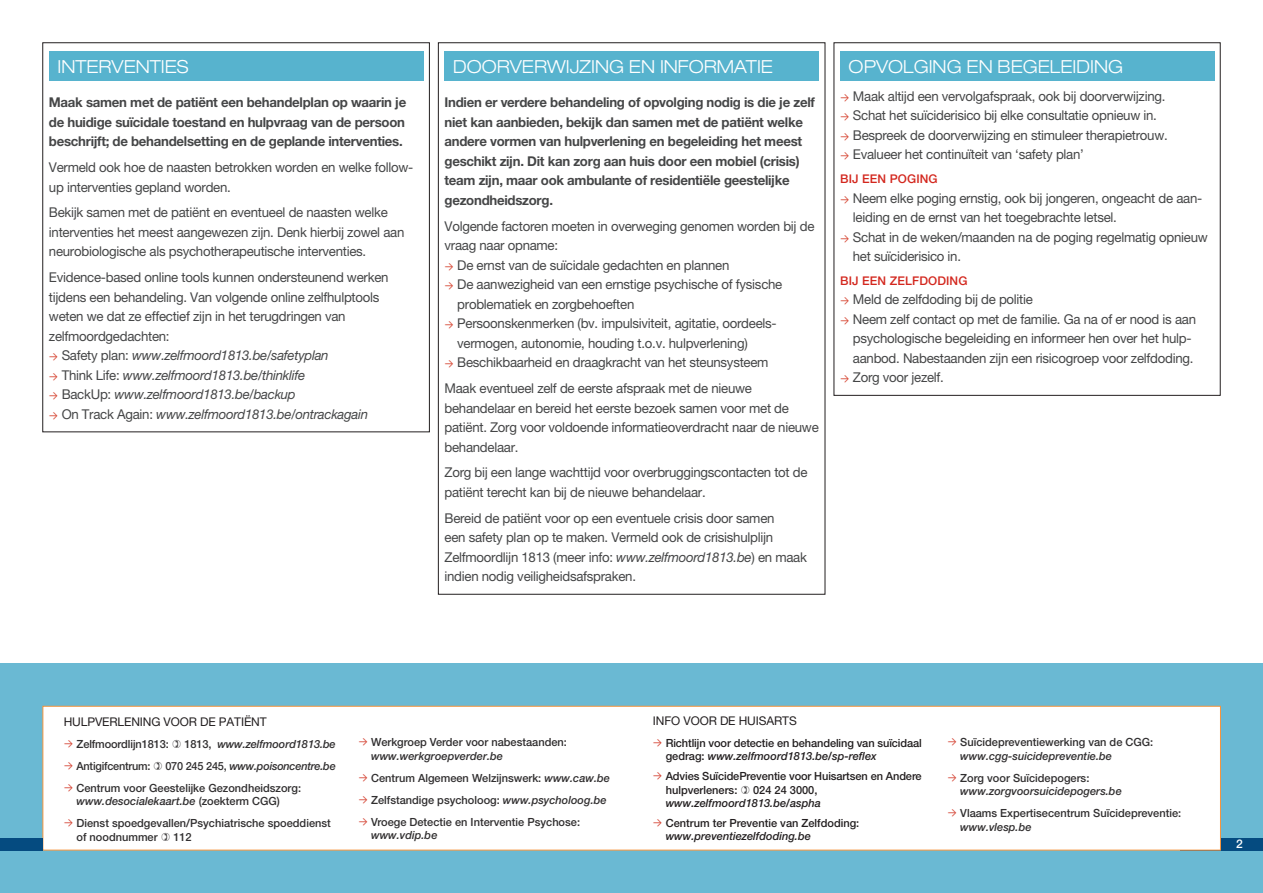
<style>
.page{position:relative;width:1263px;height:893px;background:#fff}
.page>*{position:absolute;margin:0;border:0;box-sizing:border-box;transform-origin:0 0}
.t1{font:300 expanded 18px "Helvetica Neue LT Pro";color:#fff}
.Body_roman{font:13.5px/19.5px "Helvetica Neue LT Pro";letter-spacing:-.02em;color:#454647}
.Body_vet{font:700 13.5px/19.5px "Helvetica Neue LT Pro";letter-spacing:-.02em;color:#454647;text-align:justify}
.t2{font:italic 13.5px "Helvetica Neue LT Pro";letter-spacing:-.02em;color:#454647}
.Fiche_TT3_rood{font:500 12px "Helvetica Neue LT Pro";letter-spacing:.01em;color:#d3271e}
.Legende_voor_adresse{font:12px "Helvetica Neue LT Pro";letter-spacing:-.01em;color:#231f20}
.Body_Techn_Fiche_ins{font:12px "Helvetica Neue LT Pro";letter-spacing:-.01em;color:#231f20}
.TT3{font:500 12px "Helvetica Neue LT Pro";color:#fff}
.Body_Techn_Fiche_ins-2{font:500 11.25px/13.5px "Helvetica Neue LT Pro";color:#312f30}
.Body_Techn_Fiche_ins-3{font:500 11.25px/13.5px "Helvetica Neue LT Pro";letter-spacing:-.01em;color:#231f20}
.Body_Techn_Fiche_ins-4{font:italic 500 11.25px/13.5px "Helvetica Neue LT Pro";letter-spacing:-.01em;color:#312f30}
.Body_Techn_Fiche_ins-5{font:italic 500 11.25px/13.5px "Helvetica Neue LT Pro";color:#231f20}
.Body_Techn_Fiche_ins-6{font:500 11.25px "Helvetica Neue LT Pro";letter-spacing:-.02em;color:#312f30}
.s1{font-family:"Calibri";font-style:normal;font-size:10.5px;color:#d64532}
.s2{font-style:normal}
.s3{font-family:"Calibri";font-size:10.5px;color:#d64532}
.s4{font-style:italic}
.s5{font-family:"Calibri";font-weight:400;font-size:10.5px;color:#d54636}
.s6{font-family:"Calibri";font-weight:400;font-style:normal;font-size:10.5px;color:#d54636}
</style>
<div class="page">
<div style="left:0;top:663px;width:1263px;height:230px;background:#6ab9d3"></div>
<div style="left:1180px;top:838px;width:83px;height:12px;background:#054b80"></div>
<div style="left:43px;top:706px;width:1178px;height:144px;background:#fff;border:1px solid #f7943c"></div>
<div style="left:49px;top:51px;width:374px;height:30px;background:#57b3ce"></div>
<div style="left:840px;top:51px;width:374px;height:30px;background:#57b3ce"></div>
<div style="left:444px;top:51px;width:375px;height:30px;background:#57b3ce"></div>
<div style="left:0;top:838px;width:43px;height:12px;background:#054b80"></div>
<p class="t1" style="left:57px;top:56px;width:133px">INTERVENTIES</p>
<p class="Body_vet" style="left:49px;top:92px;width:359px">Maak samen met de patiënt een behandelplan op waarin je de huidige suïcidale toestand en hulpvraag van de persoon beschrijft; de behandelsetting en de geplande interventies.</p>
<p class="Body_roman" style="left:49px;top:157px;width:366px">Vermeld ook hoe de naasten betrokken worden en welke follow&shy;up interventies gepland worden.</p>
<p class="Body_roman" style="left:49px;top:203px;width:357px">Bekijk samen met de patiënt en eventueel de naasten welke interventies het meest aangewezen zijn. Denk hierbij zowel aan neurobiologische als psychotherapeutische interventies.</p>
<p class="Body_roman" style="left:49px;top:268px;width:341px">Evidence-based online tools kunnen ondersteunend werken tijdens een behandeling. Van volgende online zelfhulptools weten we dat ze effectief zijn in het terugdringen van zelfmoordgedachten:</p>
<p class="t2" style="left:49px;top:347px;width:281px"><span class="s1">→</span> <span class="s2">Safety plan:</span> www.zelfmoord1813.be/safetyplan</p>
<p class="t2" style="left:49px;top:367px;width:258px"><span class="s1">→</span> <span class="s2">Think Life:</span> www.zelfmoord1813.be/thinklife</p>
<p class="t2" style="left:49px;top:386px;width:248px"><span class="s1">→</span> <span class="s2">BackUp:</span> www.zelfmoord1813.be/backup</p>
<p class="t2" style="left:49px;top:406px;width:321px"><span class="s1">→</span> <span class="s2">On Track Again:</span> www.zelfmoord1813.be/ontrackagain</p>
<p class="t1" style="left:453px;top:56px;width:321px">DOORVERWIJZING EN INFORMATIE</p>
<p class="Body_vet" style="left:444px;top:92px;width:372px;text-align:left">Indien er verdere behandeling of opvolging nodig is die je zelf niet kan aanbieden, bekijk dan samen met de patiënt welke andere vormen van hulpverlening en begeleiding het meest geschikt zijn. Dit kan zorg aan huis door een mobiel (crisis) team zijn, maar ook ambulante of residentiële geestelijke gezondheidszorg.</p>
<p class="Body_roman" style="left:444px;top:216px;width:371px">Volgende factoren moeten in overweging genomen worden bij de vraag naar opname:</p>
<p class="Body_roman" style="left:444px;top:255px;width:286px"><span class="s3">→</span> De ernst van de suïcidale gedachten en plannen</p>
<p class="Body_roman" style="left:457px;top:274px;width:327px;text-indent:-13px"><span class="s3">→</span> De aanwezigheid van een ernstige psychische of fysische problematiek en zorgbehoeften</p>
<p class="Body_roman" style="left:457px;top:313px;width:321px;text-indent:-13px"><span class="s3">→</span> Persoonskenmerken (bv. impulsiviteit, agitatie, oordeels&shy;vermogen, autonomie, houding t.o.v. hulpverlening)</p>
<p class="Body_roman" style="left:444px;top:352px;width:325px"><span class="s3">→</span> Beschikbaarheid en draagkracht van het steunsysteem</p>
<p class="Body_roman" style="left:444px;top:378px;width:376px">Maak eventueel zelf de eerste afspraak met de nieuwe behandelaar en bereid het eerste bezoek samen voor met de patiënt. Zorg voor voldoende informatieoverdracht naar de nieuwe behandelaar.</p>
<p class="Body_roman" style="left:444px;top:463px;width:365px">Zorg bij een lange wachttijd voor overbruggingscontacten tot de patiënt terecht kan bij de nieuwe behandelaar.</p>
<p class="Body_roman" style="left:444px;top:508px;width:364px">Bereid de patiënt voor op een eventuele crisis door samen<br>een safety plan op te maken. Vermeld ook de crisishulplijn Zelfmoordlijn 1813 (meer info: <span class="s4">www.zelfmoord1813.be</span>) en maak indien nodig veiligheidsafspraken.</p>
<p class="t1" style="left:849px;top:56px;width:276px">OPVOLGING EN BEGELEIDING</p>
<p class="Body_roman" style="left:840px;top:86px;width:327px"><span class="s3">→</span> Maak altijd een vervolgafspraak, ook bij doorverwijzing.</p>
<p class="Body_roman" style="left:840px;top:106px;width:318px"><span class="s3">→</span> Schat het suïciderisico bij elke consultatie opnieuw in.</p>
<p class="Body_roman" style="left:840px;top:125px;width:329px"><span class="s3">→</span> Bespreek de doorverwijzing en stimuleer therapietrouw.</p>
<p class="Body_roman" style="left:840px;top:145px;width:245px"><span class="s3">→</span> Evalueer het continuïteit van ‘safety plan’</p>
<p class="Fiche_TT3_rood" style="left:840px;top:172px;width:99px">BIJ EEN POGING</p>
<p class="Body_roman" style="left:853px;top:188px;width:351px;text-indent:-13px"><span class="s3">→</span> Neem elke poging ernstig, ook bij jongeren, ongeacht de aan&shy;leiding en de ernst van het toegebrachte letsel.</p>
<p class="Body_roman" style="left:853px;top:227px;width:356px;text-indent:-13px"><span class="s3">→</span> Schat in de weken/maanden na de poging regelmatig opnieuw het suïciderisico in.</p>
<p class="Fiche_TT3_rood" style="left:840px;top:273px;width:129px">BIJ EEN ZELFDODING</p>
<p class="Body_roman" style="left:840px;top:290px;width:194px"><span class="s3">→</span> Meld de zelfdoding bij de politie</p>
<p class="Body_roman" style="left:853px;top:309px;width:345px;text-indent:-13px"><span class="s3">→</span> Neem zelf contact op met de familie. Ga na of er nood is aan psychologische begeleiding en informeer hen over het hulp&shy;aanbod. Nabestaanden zijn een risicogroep voor zelfdoding.</p>
<p class="Body_roman" style="left:840px;top:368px;width:105px"><span class="s3">→</span> Zorg voor jezelf.</p>
<p class="Legende_voor_adresse" style="left:64px;top:714px;width:204px">HULPVERLENING VOOR DE PATIËNT</p>
<p class="Body_Techn_Fiche_ins-2" style="left:64px;top:737px;width:107px"><span class="s5">→</span> Zelfmoordlijn1813:</p>
<p class="Body_Techn_Fiche_ins-4" style="left:184px;top:737px;width:153px"><span class="s2">1813,</span> www.zelfmoord1813.be</p>
<p class="Body_Techn_Fiche_ins-6" style="left:64px;top:759px;width:88px"><span class="s5">→</span> Antigifcentrum:</p>
<p class="Body_Techn_Fiche_ins-4" style="left:165px;top:759px;width:172px"><span class="s2">070 245 245,</span> www.poisoncentre.be</p>
<p class="Body_Techn_Fiche_ins-2" style="left:77px;top:781px;width:226px;text-indent:-13px"><span class="s5">→</span> Centrum voor Geestelijke Gezondheidszorg: <span class="s4">www.desocialekaart.be</span> (zoekterm CGG)</p>
<p class="Body_Techn_Fiche_ins-2" style="left:77px;top:816px;width:256px;text-indent:-13px"><span class="s5">→</span> Dienst spoedgevallen/Psychiatrische spoeddienst of noodnummer</p>
<p class="Body_Techn_Fiche_ins-2" style="left:173px;top:830px;width:20px">112</p>
<p class="Body_Techn_Fiche_ins-2" style="left:371px;top:735px;width:197px;text-indent:-13px"><span class="s5">→</span> Werkgroep Verder voor nabestaanden: <span class="s4">www.werkgroepverder.be</span></p>
<p class="Body_Techn_Fiche_ins-2" style="left:358px;top:771px;width:253px"><span class="s5">→</span> Centrum Algemeen Welzijnswerk: <span class="s4">www.caw.be</span></p>
<p class="Body_Techn_Fiche_ins-2" style="left:358px;top:793px;width:250px"><span class="s5">→</span> Zelfstandige psycholoog: <span class="s4">www.psycholoog.be</span></p>
<p class="Body_Techn_Fiche_ins-2" style="left:371px;top:815px;width:210px;text-indent:-13px"><span class="s5">→</span> Vroege Detectie en Interventie Psychose: <span class="s4">www.vdip.be</span></p>
<p class="Body_Techn_Fiche_ins" style="left:653px;top:713px;width:145px">INFO VOOR DE HUISARTS</p>
<p class="Body_Techn_Fiche_ins-3" style="left:666px;top:736px;width:258px;text-indent:-13px"><span class="s5">→</span> Richtlijn voor detectie en behandeling van suïcidaal gedrag: <span class="s4">www.zelfmoord1813.be/sp-reflex</span></p>
<p class="Body_Techn_Fiche_ins-3" style="left:666px;top:769px;width:257px;text-indent:-13px"><span class="s5">→</span> Advies SuïcidePreventie voor Huisartsen en Andere hulpverleners:</p>
<p class="Body_Techn_Fiche_ins-5" style="left:666px;top:783px;width:157px;text-indent:87px"><span class="s2">024 24 3000, </span>www.zelfmoord1813.be/aspha</p>
<p class="Body_Techn_Fiche_ins-3" style="left:666px;top:816px;width:195px;text-indent:-13px"><span class="s5">→</span> Centrum ter Preventie van Zelfdoding: <span class="s4">www.preventiezelfdoding.be</span></p>
<p class="Body_Techn_Fiche_ins-2" style="left:960px;top:735px;width:195px;text-indent:-13px"><span class="s5">→</span> Suïcidepreventiewerking van de CGG: <span class="s4">www.cgg-suicidepreventie.be</span></p>
<p class="Body_Techn_Fiche_ins-4" style="left:960px;top:771px;width:163px;text-indent:-13px"><span class="s6">→</span> <span class="s2">Zorg voor Suïcidepogers: </span>www.zorgvoorsuicidepogers.be</p>
<p class="Body_Techn_Fiche_ins-2" style="left:960px;top:806px;width:222px;text-indent:-13px"><span class="s5">→</span> Vlaams Expertisecentrum Suïcidepreventie: <span class="s4">www.vlesp.be</span></p>
<p class="TT3" style="left:1236px;top:837px;width:8px">2</p>
</div>
